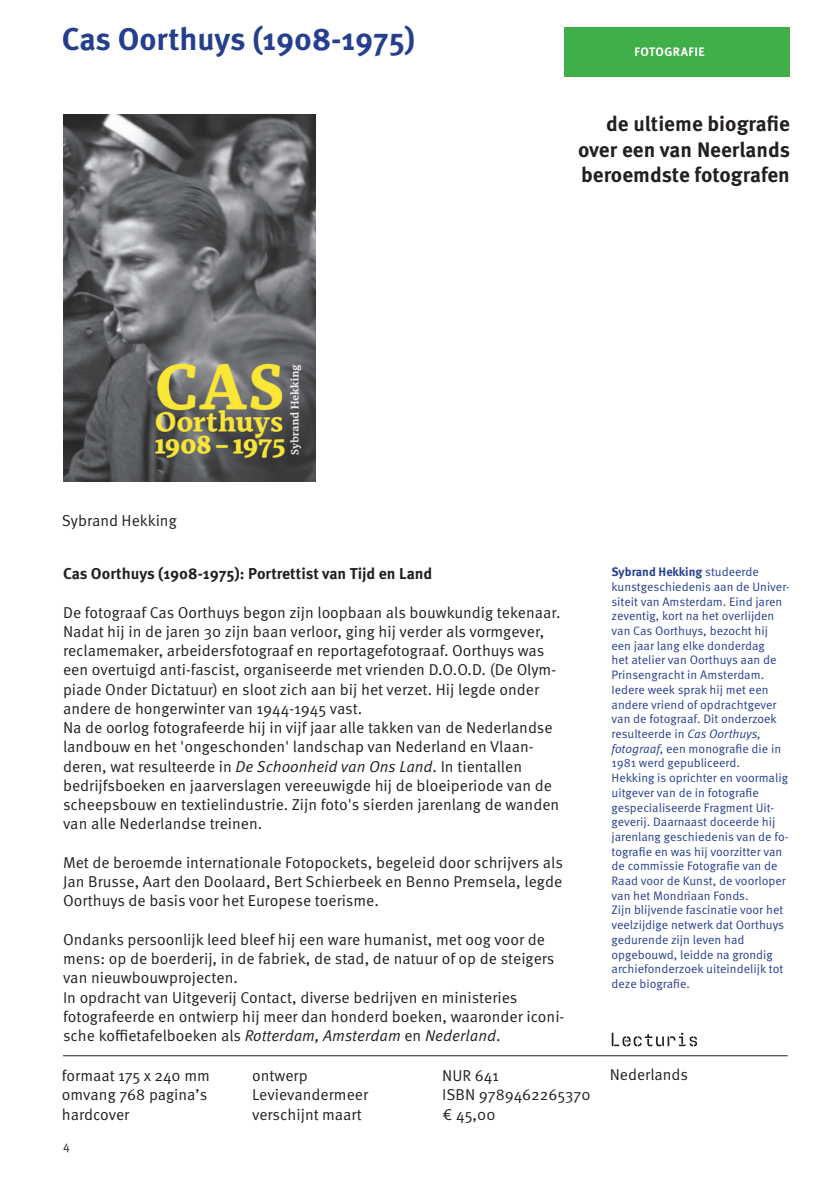
<style>
.page{position:relative;width:819px;height:1191px;background:#fff}
.page>*{position:absolute;margin:0;border:0;box-sizing:border-box;transform-origin:0 0}
.t1{font:700 31.5px "Meta Pro";color:#253f8e}
.t2{font:700 21px/25.2px "Meta Pro";color:#231f20;text-align:justify}
.t3{font:15.75px/19.2px "Meta Pro Norm";color:#231f20}
.t4{font:15.75px "Meta Pro Norm Ita";color:#231f20}
.t5{font:700 15.75px "Meta Pro";color:#231f20}
.t6{font:12.25px/14.7px "Meta Pro Norm";color:#253f8e}
.t7{font:700 12.25px "Meta Pro";color:#253f8e}
.t8{font:700 12.25px "Meta Pro";letter-spacing:.03em;color:#fff}
.t9{font:12.25px "Meta Pro Norm";color:#231f20}
.s1{font-family:"Meta Pro Norm Ita"}
.s2{font-family:"Meta Pro Norm"}
.s3{font-family:"Meta Pro Norm";font-weight:400}
</style>
<div class="page">
<hr style="left:63px;top:1055px;width:724px;height:1px;background:#231f20">
<svg style="left:611px;top:1032px;width:86px;height:14px"></svg>
<div style="left:564px;top:27px;width:225px;height:50px;background:#40ae49"></div>
<img style="left:64px;top:114px;width:251px;height:367px">
<h1 class="t1" style="left:62px;top:14px;width:355px">Cas Oorthuys (1908-1975)</h1>
<p class="t8" style="left:634px;top:42px;width:72px">FOTOGRAFIE</p>
<h2 class="t2" style="left:578px;top:110px;width:213px;text-indent:28px">de ultieme biografie over een van Neerlands beroemdste fotografen</h2>
<p class="t3" style="left:62px;top:509px;width:116px">Sybrand Hekking</p>
<p class="t5" style="left:63px;top:561px;width:371px">Cas Oorthuys (1908-1975): Portrettist van Tijd en Land</p>
<p class="t3" style="left:63px;top:601px;width:499px">De fotograaf Cas Oorthuys begon zijn loopbaan als bouwkundig tekenaar.<br>Nadat hij in de jaren 30 zijn baan verloor, ging hij verder als vormgever, reclamemaker, arbeidersfotograaf en reportagefotograaf. Oorthuys was een overtuigd anti-fascist, organiseerde met vrienden D.O.O.D. (De Olym&shy;piade Onder Dictatuur) en sloot zich aan bij het verzet. Hij legde onder andere de hongerwinter van 1944-1945 vast.<br>Na de oorlog fotografeerde hij in vijf jaar alle takken van de Nederlandse landbouw en het 'ongeschonden' landschap van Nederland en Vlaan&shy;deren, wat resulteerde in <span class="s1">De Schoonheid van Ons Land</span>. In tientallen bedrijfsboeken en jaarverslagen vereeuwigde hij de bloeiperiode van de scheepsbouw en textielindustrie. Zijn foto's sierden jarenlang de wanden van alle Nederlandse treinen.</p>
<p class="t3" style="left:63px;top:851px;width:501px;text-align:justify">Met de beroemde internationale Fotopockets, begeleid door schrijvers als Jan Brusse, Aart den Doolaard, Bert Schierbeek en Benno Premsela, legde Oorthuys de basis voor het Europese toerisme.</p>
<p class="t3" style="left:63px;top:928px;width:503px">Ondanks persoonlijk leed bleef hij een ware humanist, met oog voor de mens: op de boerderij, in de fabriek, de stad, de natuur of op de steigers van nieuwbouwprojecten.<br>In opdracht van Uitgeverij Contact, diverse bedrijven en ministeries fotografeerde en ontwierp hij meer dan honderd boeken, waaronder iconi-</p>
<p class="t4" style="left:63px;top:1023px;width:439px"><span class="s2">sche koffietafelboeken als</span> Rotterdam, Amsterdam <span class="s2">en</span> Nederland<span class="s2">.</span></p>
<p class="t3" style="left:62px;top:1065px;width:149px">formaat 175 x 240 mm omvang 768 pagina’s hardcover</p>
<p class="t3" style="left:252px;top:1065px;width:118px">ontwerp<br>Levievandermeer verschijnt maart</p>
<p class="t3" style="left:442px;top:1065px;width:150px">NUR 641<br>ISBN 9789462265370 € 45,00</p>
<p class="t9" style="left:63px;top:1136px;width:8px">4</p>
<p class="t7" style="left:611px;top:562px;width:149px">Sybrand Hekking <span class="s3">studeerde</span></p>
<p class="t6" style="left:611px;top:578px;width:180px">kunstgeschiedenis aan de Univer&shy;siteit van Amsterdam. Eind jaren zeventig, kort na het overlijden van Cas Oorthuys, bezocht hij een jaar lang elke donderdag<br>het atelier van Oorthuys aan de<br>Prinsengracht in Amsterdam.<br>Iedere week sprak hij met een andere vriend of opdrachtgever van de fotograaf. Dit onderzoek resulteerde in <span class="s1">Cas Oorthuys, fotograaf</span>, een monografie die in<br>1981 werd gepubliceerd.<br>Hekking is oprichter en voormalig uitgever van de in fotografie gespecialiseerde Fragment Uit&shy;geverij. Daarnaast doceerde hij jarenlang geschiedenis van de fo&shy;tografie en was hij voorzitter van de commissie Fotografie van de<br>Raad voor de Kunst, de voorloper van het Mondriaan Fonds.<br>Zijn blijvende fascinatie voor het veelzijdige netwerk dat Oorthuys gedurende zijn leven had opgebouwd, leidde na grondig archiefonderzoek uiteindelijk tot deze biografie.</p>
<p class="t3" style="left:609px;top:1064px;width:80px">Nederlands</p>
</div>
